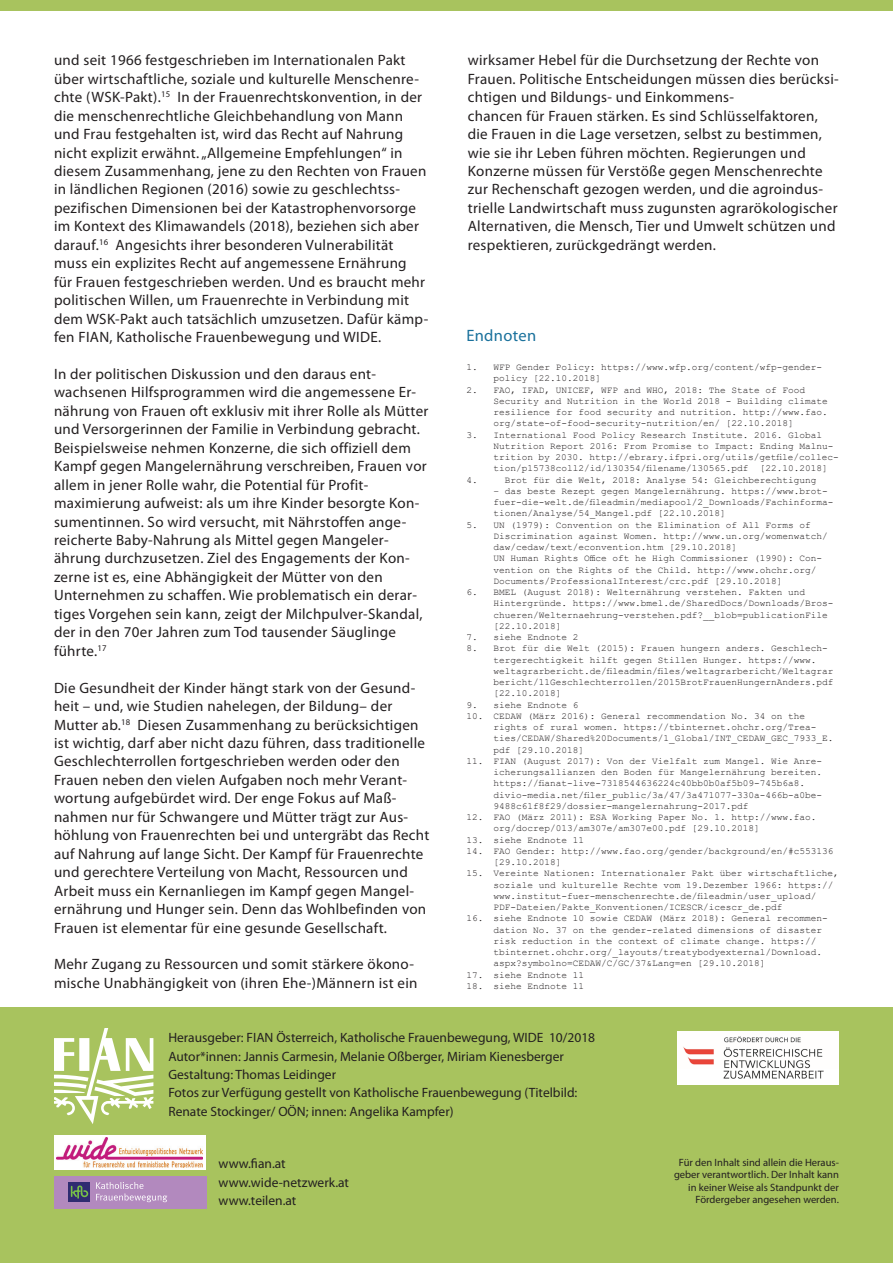
<style>
.page{position:relative;width:893px;height:1263px;background:#fff}
.page>*{position:absolute;margin:0;border:0;box-sizing:border-box;transform-origin:0 0}
.t1{font:16.5px "Myriad Pro";letter-spacing:.02em;color:#1a719c}
.t2{font:15px/18.5px "Myriad Pro";letter-spacing:.02em;color:#231f20}
.t3{font:13.5px/18.5px "Myriad Pro";color:#231f20}
.t4{font:10.65px/12.5px "Myriad Pro";color:#231f20;text-align:right}
.t5{font:9.45px/11.2px "Courier New";color:#231f20}
</style>
<div class="page">
<div style="left:0;top:0;width:893px;height:11px;background:#a8c35e"></div>
<div style="left:0;top:1008px;width:893px;height:255px;background:#a8c35e"></div>
<svg style="left:54px;top:1028px;width:99px;height:96px"></svg>
<div style="left:54px;top:1177px;width:152px;height:32px;background:#b289be"></div>
<div style="left:69px;top:1182px;width:21px;height:19px;background:#2f2b71"></div>
<svg style="left:70px;top:1185px;width:19px;height:14px"></svg>
<svg style="left:96px;top:1182px;width:71px;height:20px"></svg>
<div style="left:54px;top:1135px;width:152px;height:35px;background:#fff"></div>
<img style="left:56px;top:1137px;width:146px;height:31px">
<img style="left:677px;top:1032px;width:162px;height:53px">
<p class="t2" style="left:54px;top:51px;width:376px">und seit 1966 festgeschrieben im Internationalen Pakt über wirtschaftliche, soziale und kulturelle Menschenre&shy;chte (WSK-Pakt).<sup>15</sup> In der Frauenrechtskonvention, in der die menschenrechtliche Gleichbehandlung von Mann und Frau festgehalten ist, wird das Recht auf Nahrung nicht explizit erwähnt. „Allgemeine Empfehlungen“ in diesem Zusammenhang, jene zu den Rechten von Frauen in ländlichen Regionen (2016) sowie zu geschlechtss&shy;pezifischen Dimensionen bei der Katastrophenvorsorge im Kontext des Klimawandels (2018), beziehen sich aber darauf.<sup>16</sup> Angesichts ihrer besonderen Vulnerabilität muss ein explizites Recht auf angemessene Ernährung für Frauen festgeschrieben werden. Und es braucht mehr politischen Willen, um Frauenrechte in Verbindung mit dem WSK-Pakt auch tatsächlich umzusetzen. Dafür kämp&shy;fen FIAN, Katholische Frauenbewegung und WIDE.</p>
<p class="t2" style="left:54px;top:364px;width:376px">In der politischen Diskussion und den daraus ent&shy;wachsenen Hilfsprogrammen wird die angemessene Er&shy;nährung von Frauen oft exklusiv mit ihrer Rolle als Mütter und Versorgerinnen der Familie in Verbindung gebracht.<br>Beispielsweise nehmen Konzerne, die sich offiziell dem Kampf gegen Mangelernährung verschreiben, Frauen vor allem in jener Rolle wahr, die Potential für Profit&shy;maximierung aufweist: als um ihre Kinder besorgte Kon&shy;sumentinnen. So wird versucht, mit Nährstoffen ange&shy;reicherte Baby-Nahrung als Mittel gegen Mangeler&shy;ährung durchzusetzen. Ziel des Engagements der Kon&shy;zerne ist es, eine Abhängigkeit der Mütter von den Unternehmen zu schaffen. Wie problematisch ein derar&shy;tiges Vorgehen sein kann, zeigt der Milchpulver-Skandal, der in den 70er Jahren zum Tod tausender Säuglinge führte.<sup>17</sup></p>
<p class="t2" style="left:54px;top:678px;width:377px">Die Gesundheit der Kinder hängt stark von der Gesund&shy;heit – und, wie Studien nahelegen, der Bildung– der Mutter ab.<sup>18</sup> Diesen Zusammenhang zu berücksichtigen ist wichtig, darf aber nicht dazu führen, dass traditionelle Geschlechterrollen fortgeschrieben werden oder den Frauen neben den vielen Aufgaben noch mehr Verant&shy;wortung aufgebürdet wird. Der enge Fokus auf Maß&shy;nahmen nur für Schwangere und Mütter trägt zur Aus&shy;höhlung von Frauenrechten bei und untergräbt das Recht auf Nahrung auf lange Sicht. Der Kampf für Frauenrechte und gerechtere Verteilung von Macht, Ressourcen und Arbeit muss ein Kernanliegen im Kampf gegen Mangel&shy;ernährung und Hunger sein. Denn das Wohlbefinden von Frauen ist elementar für eine gesunde Gesellschaft.</p>
<p class="t2" style="left:54px;top:955px;width:365px">Mehr Zugang zu Ressourcen und somit stärkere ökono&shy;mische Unabhängigkeit von (ihren Ehe-)Männern ist ein</p>
<p class="t2" style="left:468px;top:51px;width:372px">wirksamer Hebel für die Durchsetzung der Rechte von Frauen. Politische Entscheidungen müssen dies berücksi&shy;chtigen und Bildungs- und Einkommens-<br>chancen für Frauen stärken. Es sind Schlüsselfaktoren, die Frauen in die Lage versetzen, selbst zu bestimmen, wie sie ihr Leben führen möchten. Regierungen und Konzerne müssen für Verstöße gegen Menschenrechte zur Rechenschaft gezogen werden, und die agroindus&shy;trielle Landwirtschaft muss zugunsten agrarökologischer Alternativen, die Mensch, Tier und Umwelt schützen und respektieren, zurückgedrängt werden.</p>
<p class="t1" style="left:466px;top:325px;width:71px">Endnoten</p>
<p class="t5" style="left:493px;top:361px;width:330px;text-indent:-27px">1. WFP Gender Policy: https://www.wfp.org/content/wfp-gender&shy;policy [22.10.2018]</p>
<p class="t5" style="left:493px;top:384px;width:336px;text-indent:-27px">2. FAO, IFAD, UNICEF, WFP and WHO, 2018: The State of Food Security and Nutrition in the World 2018 - Building climate resilience for food security and nutrition. http://www.fao. org/state-of-food-security-nutrition/en/ [22.10.2018]</p>
<p class="t5" style="left:466px;top:429px;width:357px">3. International Food Policy Research Institute. 2016. Global</p>
<p class="t5" style="left:493px;top:440px;width:342px">Nutrition Report 2016: From Promise to Impact: Ending Malnu-</p>
<p class="t5" style="left:493px;top:451px;width:347px">trition by 2030. http://ebrary.ifpri.org/utils/getfile/collec-</p>
<p class="t5" style="left:493px;top:463px;width:336px">tion/p15738coll2/id/130354/filename/130565.pdf [22.10.2018]</p>
<p class="t5" style="left:466px;top:474px;width:13px">4.</p>
<p class="t5" style="left:505px;top:474px;width:313px">Brot für die Welt, 2018: Analyse 54: Gleichberechtigung</p>
<p class="t5" style="left:493px;top:485px;width:342px">– das beste Rezept gegen Mangelernährung. https://www.brot&shy;fuer-die-welt.de/fileadmin/mediapool/2_Downloads/Fachinforma&shy;tionen/Analyse/54_Mangel.pdf [22.10.2018]</p>
<p class="t5" style="left:493px;top:519px;width:336px;text-indent:-27px">5. UN (1979): Convention on the Elimination of All Forms of Discrimination against Women. http://www.un.org/womenwatch/ daw/cedaw/text/econvention.htm [29.10.2018]<br>UN Human Rights Office oft he High Commissioner (1990): Con&shy;vention on the Rights of the Child. http://www.ohchr.org/ Documents/ProfessionalInterest/crc.pdf [29.10.2018]</p>
<p class="t5" style="left:493px;top:586px;width:342px;text-indent:-27px">6. BMEL (August 2018): Welternährung verstehen. Fakten und Hintergründe. https://www.bmel.de/SharedDocs/Downloads/Bros&shy;chueren/Welternaehrung-verstehen.pdf?__blob=publicationFile [22.10.2018]</p>
<p class="t5" style="left:466px;top:631px;width:114px">7. siehe Endnote 2</p>
<p class="t5" style="left:493px;top:642px;width:342px;text-indent:-27px">8. Brot für die Welt (2015): Frauen hungern anders. Geschlech&shy;tergerechtigkeit hilft gegen Stillen Hunger. https://www. weltagrarbericht.de/fileadmin/files/weltagrarbericht/Weltagrar bericht/11Geschlechterrollen/2015BrotFrauenHungernAnders.pdf [22.10.2018]</p>
<p class="t5" style="left:466px;top:699px;width:114px">9. siehe Endnote 6</p>
<p class="t5" style="left:493px;top:710px;width:342px;text-indent:-27px">10. CEDAW (März 2016): General recommendation No. 34 on the rights of rural women. https://tbinternet.ohchr.org/Trea&shy;ties/CEDAW/Shared%20Documents/1_Global/INT_CEDAW_GEC_7933_E. pdf [29.10.2018]</p>
<p class="t5" style="left:493px;top:755px;width:330px;text-indent:-27px">11. FIAN (August 2017): Von der Vielfalt zum Mangel. Wie Anre&shy;icherungsallianzen den Boden für Mangelernährung bereiten. https://fianat-live-7318544636224c40bb0b0af5b09-745b6a8. divio-media.net/filer_public/3a/47/3a471077-330a-466b-a0be-9488c61f8f29/dossier-mangelernahrung-2017.pdf</p>
<p class="t5" style="left:493px;top:811px;width:325px;text-indent:-27px">12. FAO (März 2011): ESA Working Paper No. 1. http://www.fao. org/docrep/013/am307e/am307e00.pdf [29.10.2018]</p>
<p class="t5" style="left:466px;top:834px;width:119px">13. siehe Endnote 11</p>
<p class="t5" style="left:493px;top:845px;width:342px;text-indent:-27px">14. FAO Gender: http://www.fao.org/gender/background/en/#c553136 [29.10.2018]</p>
<p class="t5" style="left:493px;top:867px;width:347px;text-indent:-27px">15. Vereinte Nationen: Internationaler Pakt über wirtschaftliche, soziale und kulturelle Rechte vom 19.Dezember 1966: https:// www.institut-fuer-menschenrechte.de/fileadmin/user_upload/ PDF-Dateien/Pakte_Konventionen/ICESCR/icescr_de.pdf</p>
<p class="t5" style="left:493px;top:912px;width:336px;text-indent:-27px">16. siehe Endnote 10 sowie CEDAW (März 2018): General recommen&shy;dation No. 37 on the gender-related dimensions of disaster risk reduction in the context of climate change. https:// tbinternet.ohchr.org/_layouts/treatybodyexternal/Download. aspx?symbolno=CEDAW/C/GC/37&amp;Lang=en [29.10.2018]</p>
<p class="t5" style="left:466px;top:969px;width:119px">17. siehe Endnote 11</p>
<p class="t5" style="left:466px;top:980px;width:119px">18. siehe Endnote 11</p>
<p class="t3" style="left:168px;top:1028px;width:428px">Herausgeber: FIAN Österreich, Katholische Frauenbewegung, WIDE 10/2018<br>Autor*innen: Jannis Carmesin, Melanie Oßberger, Miriam Kienesberger Gestaltung: Thomas Leidinger<br>Fotos zur Verfügung gestellt von Katholische Frauenbewegung (Titelbild:<br>Renate Stockinger/ OÖN; innen: Angelika Kampfer)</p>
<p class="t3" style="left:219px;top:1154px;width:132px">www.fian.at www.wide-netzwerk.at www.teilen.at</p>
<p class="t4" style="left:674px;top:1155px;width:166px">Für den Inhalt sind allein die Heraus&shy;geber verantwortlich. Der Inhalt kann in keiner Weise als Standpunkt der Fördergeber angesehen werden.</p>
</div>
